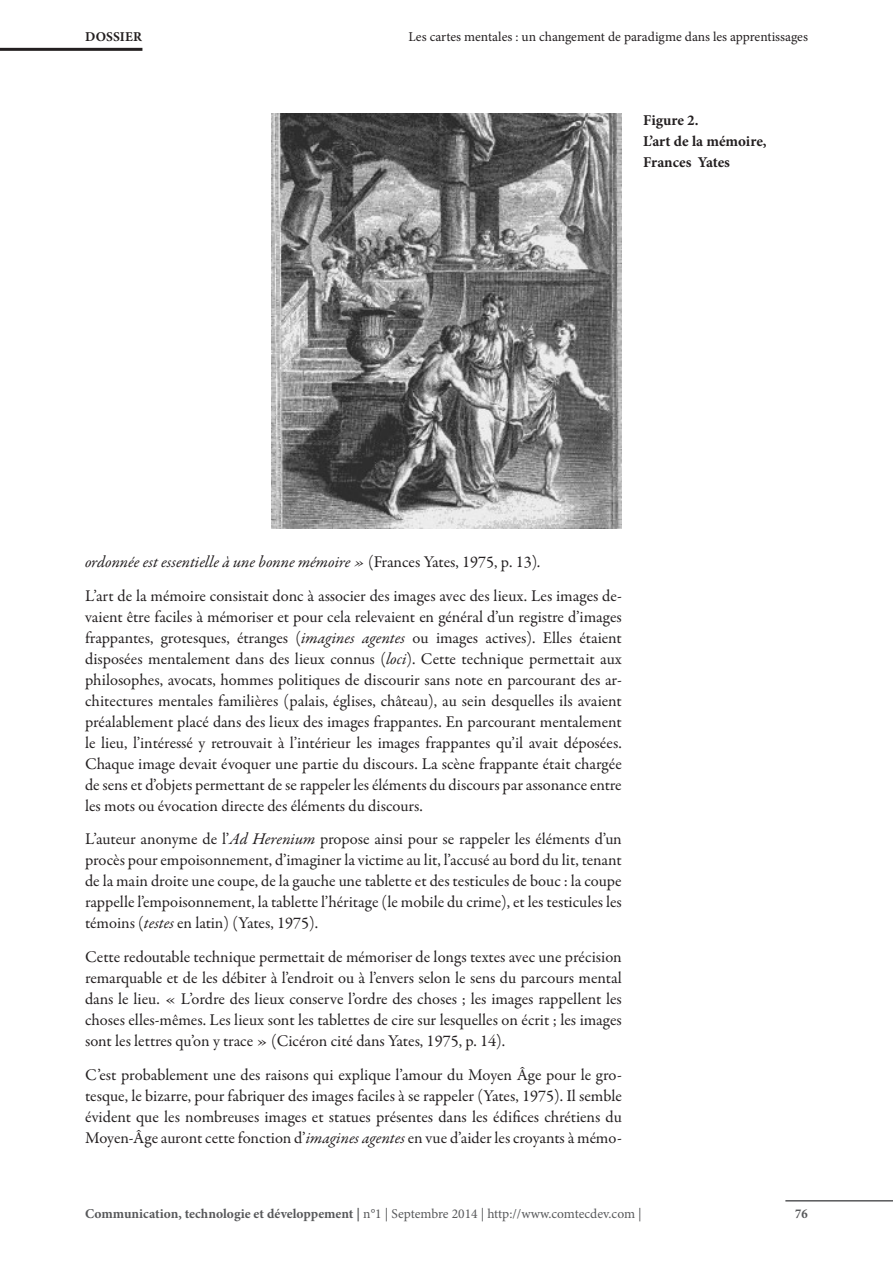
<style>
.page{position:relative;width:893px;height:1263px;background:#fff}
.page>*{position:absolute;margin:0;border:0;box-sizing:border-box;transform-origin:0 0}
.CORPS___Paragraphe{font:16.5px/21px "Garamond Premr Pro";color:#231f20;text-align:justify}
.CORPS___Paragraphe-2{font:italic 16.5px "Garamond Premr Pro";letter-spacing:-.005em;color:#231f20}
.CORPS___Légende{font:700 15px/21px "Minion Pro";color:#231f20}
.t1{font:13.5px "Minion Pro";color:#57585a}
.t2{font:13.5px "Minion Pro";color:#231f20}
.t3{font:700 13.5px "Minion Pro";letter-spacing:.01em;color:#231f20}
.t4{font:700 condensed 13.5px "Minion Pro";color:#57585a}
.s1{font-style:normal}
.s2{font-style:italic}
.s3{font-weight:700}
</style>
<div class="page">
<hr style="left:0;top:48px;width:142px;height:3px;background:#231f20">
<hr style="left:785px;top:1200px;width:108px;height:1px;background:#57585a">
<img style="left:271px;top:114px;width:351px;height:414px">
<p class="t3" style="left:85px;top:28px;width:58px">DOSSIER</p>
<p class="t2" style="left:409px;top:28px;width:401px">Les cartes mentales : un changement de paradigme dans les apprentissages</p>
<p class="CORPS___Légende" style="left:643px;top:110px;width:57px">Figure 2.</p>
<p class="CORPS___Légende" style="left:643px;top:131px;width:125px">L’art de la mémoire,<br>Frances Yates</p>
<p class="CORPS___Paragraphe-2" style="left:85px;top:551px;width:458px">ordonnée est essentielle à une bonne mémoire » <span class="s1">(Frances Yates, 1975, p. 13)</span>.</p>
<p class="CORPS___Paragraphe" style="left:85px;top:585px;width:538px">L’art de la mémoire consistait donc à associer des images avec des lieux. Les images de&shy;vaient être faciles à mémoriser et pour cela relevaient en général d’un registre d’images frappantes, grotesques, étranges (<span class="s2">imagines agentes</span> ou images actives). Elles étaient disposées mentalement dans des lieux connus (<span class="s2">loci</span>). Cette technique permettait aux philosophes, avocats, hommes politiques de discourir sans note en parcourant des ar&shy;chitectures mentales familières (palais, églises, château), au sein desquelles ils avaient préalablement placé dans des lieux des images frappantes. En parcourant mentalement le lieu, l’intéressé y retrouvait à l’intérieur les images frappantes qu’il avait déposées.<br>Chaque image devait évoquer une partie du discours. La scène frappante était chargée de sens et d’objets permettant de se rappeler les éléments du discours par assonance entre les mots ou évocation directe des éléments du discours.</p>
<p class="CORPS___Paragraphe" style="left:85px;top:829px;width:538px">L’auteur anonyme de l’<span class="s2">Ad Herenium</span> propose ainsi pour se rappeler les éléments d’un procès pour empoisonnement, d’imaginer la victime au lit, l’accusé au bord du lit, tenant de la main droite une coupe, de la gauche une tablette et des testicules de bouc : la coupe rappelle l’empoisonnement, la tablette l’héritage (le mobile du crime), et les testicules les témoins (<span class="s2">testes</span> en latin) (Yates, 1975).</p>
<p class="CORPS___Paragraphe" style="left:85px;top:947px;width:538px">Cette redoutable technique permettait de mémoriser de longs textes avec une précision remarquable et de les débiter à l’endroit ou à l’envers selon le sens du parcours mental dans le lieu. « L’ordre des lieux conserve l’ordre des choses ; les images rappellent les choses elles-mêmes. Les lieux sont les tablettes de cire sur lesquelles on écrit ; les images sont les lettres qu’on y trace » (Cicéron cité dans Yates, 1975, p. 14).</p>
<p class="CORPS___Paragraphe" style="left:85px;top:1065px;width:538px">C’est probablement une des raisons qui explique l’amour du Moyen Âge pour le gro&shy;tesque, le bizarre, pour fabriquer des images faciles à se rappeler (Yates, 1975). Il semble évident que les nombreuses images et statues présentes dans les édifices chrétiens du Moyen-Âge auront cette fonction d’<span class="s2">imagines agentes</span> en vue d’aider les croyants à mémo-</p>
<p class="t1" style="left:85px;top:1204px;width:558px"><span class="s3">Communication, technologie et développement |</span> n°1 | Septembre 2014 | http://www.comtecdev.com |</p>
<p class="t4" style="left:795px;top:1204px;width:14px">76</p>
</div>
